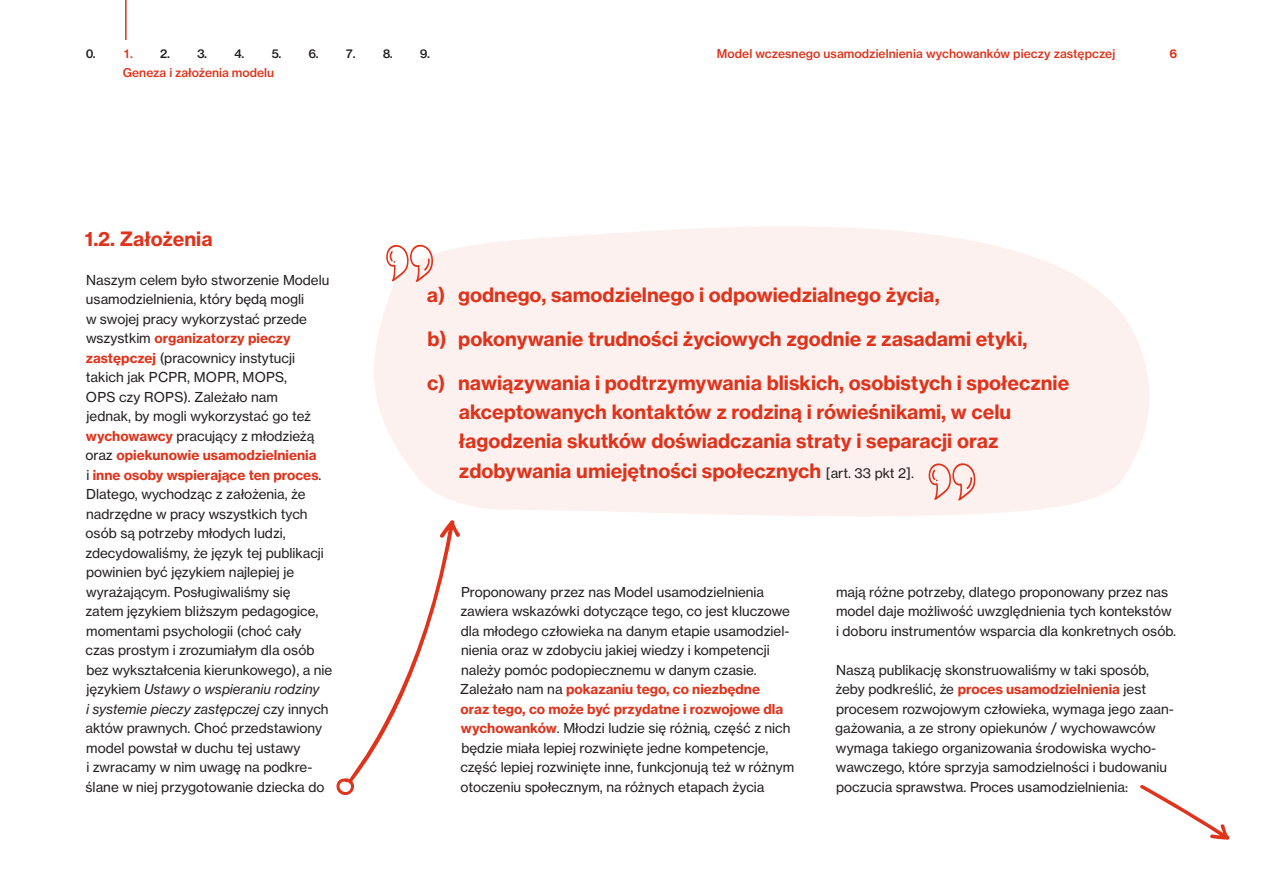
<style>
.page{position:relative;width:1263px;height:893px;background:#fff}
.page>*{position:absolute;margin:0;border:0;box-sizing:border-box;transform-origin:0 0}
.Pierwszy_akapit{font:19.5px/29.2px "N Haas Grotesk TX Pro 75 Bd";color:#df331b}
.Śródtytuł{font:19.5px "N Haas Grotesk TX Pro 75 Bd";color:#df331b}
.Pierwszy_akapit-2{font:13.5px/19.5px "N Haas Grotesk TX Pro 55 Rg";color:#231f20}
.Żywa_pagina{font:12px "N Haas Grotesk TX Pro 65 Md";letter-spacing:.005em;color:#df331b}
.Pierwszy_akapit-3{font:12px "N Haas Grotesk TX Pro 65 Md";color:#231f20}
.t1{font:12px "N Haas Grotesk TX Pro 75 Bd";color:#df331b}
.s1{color:#df331b}
.s2{font-family:"N Haas Grotesk TX Pro 75 Bd";color:#df331b}
.s3{font-family:"N Haas Grotesk TX Pro 56 It"}
.s4{font-family:"N Haas Grotesk TX Pro 55 Rg";font-size:13.5px;color:#231f20}
</style>
<div class="page">
<svg style="left:374px;top:227px;width:775px;height:289px;fill:#fdf1ef"></svg>
<svg style="left:386px;top:244px;width:48px;height:38px"></svg>
<svg style="left:928px;top:462px;width:48px;height:39px"></svg>
<svg style="left:336px;top:520px;width:124px;height:275px"></svg>
<svg style="left:1140px;top:785px;width:90px;height:55px"></svg>
<hr style="left:125px;top:0;width:2px;height:40px;background:#df331b">
<p class="Pierwszy_akapit-3" style="left:86px;top:46px;width:49px">0. <span class="s1">1.</span></p>
<p class="Pierwszy_akapit-3" style="left:160px;top:46px;width:49px">2. 3.</p>
<p class="Pierwszy_akapit-3" style="left:234px;top:46px;width:49px">4. 5.</p>
<p class="Pierwszy_akapit-3" style="left:308px;top:46px;width:49px">6. 7.</p>
<p class="Pierwszy_akapit-3" style="left:383px;top:46px;width:49px">8. 9.</p>
<p class="Żywa_pagina" style="left:717px;top:46px;width:400px">Model wczesnego usamodzielnienia wychowanków pieczy zastępczej</p>
<p class="t1" style="left:1169px;top:46px;width:9px">6</p>
<p class="Żywa_pagina" style="left:123px;top:66px;width:153px">Geneza i założenia modelu</p>
<p class="Śródtytuł" style="left:85px;top:226px;width:129px">1.2. Założenia</p>
<p class="Pierwszy_akapit-2" style="left:85px;top:270px;width:248px">Naszym celem było stworzenie Modelu usamodzielnienia, który będą mogli<br>w swojej pracy wykorzystać przede wszystkim <span class="s2">organizatorzy pieczy zastępczej</span> (pracownicy instytucji takich jak PCPR, MOPR, MOPS,<br>OPS czy ROPS). Zależało nam<br>jednak, by mogli wykorzystać go też <span class="s2">wychowawcy</span> pracujący z młodzieżą oraz <span class="s2">opiekunowie usamodzielnienia<br></span>i <span class="s2">inne osoby wspierające ten proces</span>.<br>Dlatego, wychodząc z założenia, że nadrzędne w pracy wszystkich tych osób są potrzeby młodych ludzi, zdecydowaliśmy, że język tej publikacji powinien być językiem najlepiej je wyrażającym. Posługiwaliśmy się<br>zatem językiem bliższym pedagogice, momentami psychologii (choć cały czas prostym i zrozumiałym dla osób bez wykształcenia kierunkowego), a nie językiem <span class="s3">Ustawy o wspieraniu rodziny<br>i systemie pieczy zastępczej</span> czy innych aktów prawnych. Choć przedstawiony model powstał w duchu tej ustawy<br>i zwracamy w nim uwagę na podkre‑ ślane w niej przygotowanie dziecka do</p>
<p class="Pierwszy_akapit" style="left:427px;top:280px;width:514px">a) godnego, samodzielnego i odpowiedzialnego życia,</p>
<p class="Pierwszy_akapit" style="left:427px;top:324px;width:601px">b) pokonywanie trudności życiowych zgodnie z zasadami etyki,</p>
<p class="Pierwszy_akapit" style="left:459px;top:368px;width:612px;text-indent:-32px">c) nawiązywania i podtrzymywania bliskich, osobistych i społecznie akceptowanych kontaktów z rodziną i rówieśnikami, w celu łagodzenia skutków doświadczania straty i separacji oraz zdobywania umiejętności społecznych <span class="s4">[art. 33 pkt 2].</span></p>
<p class="Pierwszy_akapit-2" style="left:460px;top:582px;width:336px">Proponowany przez nas Model usamodzielnienia zawiera wskazówki dotyczące tego, co jest kluczowe dla młodego człowieka na danym etapie usamodziel‑ nienia oraz w zdobyciu jakiej wiedzy i kompetencji należy pomóc podopiecznemu w danym czasie.<br>Zależało nam na <span class="s2">pokazaniu tego, co niezbędne<br>oraz tego, co może być przydatne i rozwojowe dla wychowanków</span>. Młodzi ludzie się różnią, część z nich będzie miała lepiej rozwinięte jedne kompetencje, część lepiej rozwinięte inne, funkcjonują też w różnym otoczeniu społecznym, na różnych etapach życia</p>
<p class="Pierwszy_akapit-2" style="left:836px;top:582px;width:342px">mają różne potrzeby, dlatego proponowany przez nas model daje możliwość uwzględnienia tych kontekstów i doboru instrumentów wsparcia dla konkretnych osób.</p>
<p class="Pierwszy_akapit-2" style="left:835px;top:660px;width:340px">Naszą publikację skonstruowaliśmy w taki sposób, żeby podkreślić, że <span class="s2">proces usamodzielnienia</span> jest procesem rozwojowym człowieka, wymaga jego zaan‑ gażowania, a ze strony opiekunów / wychowawców wymaga takiego organizowania środowiska wycho‑ wawczego, które sprzyja samodzielności i budowaniu poczucia sprawstwa. Proces usamodzielnienia:</p>
</div>
